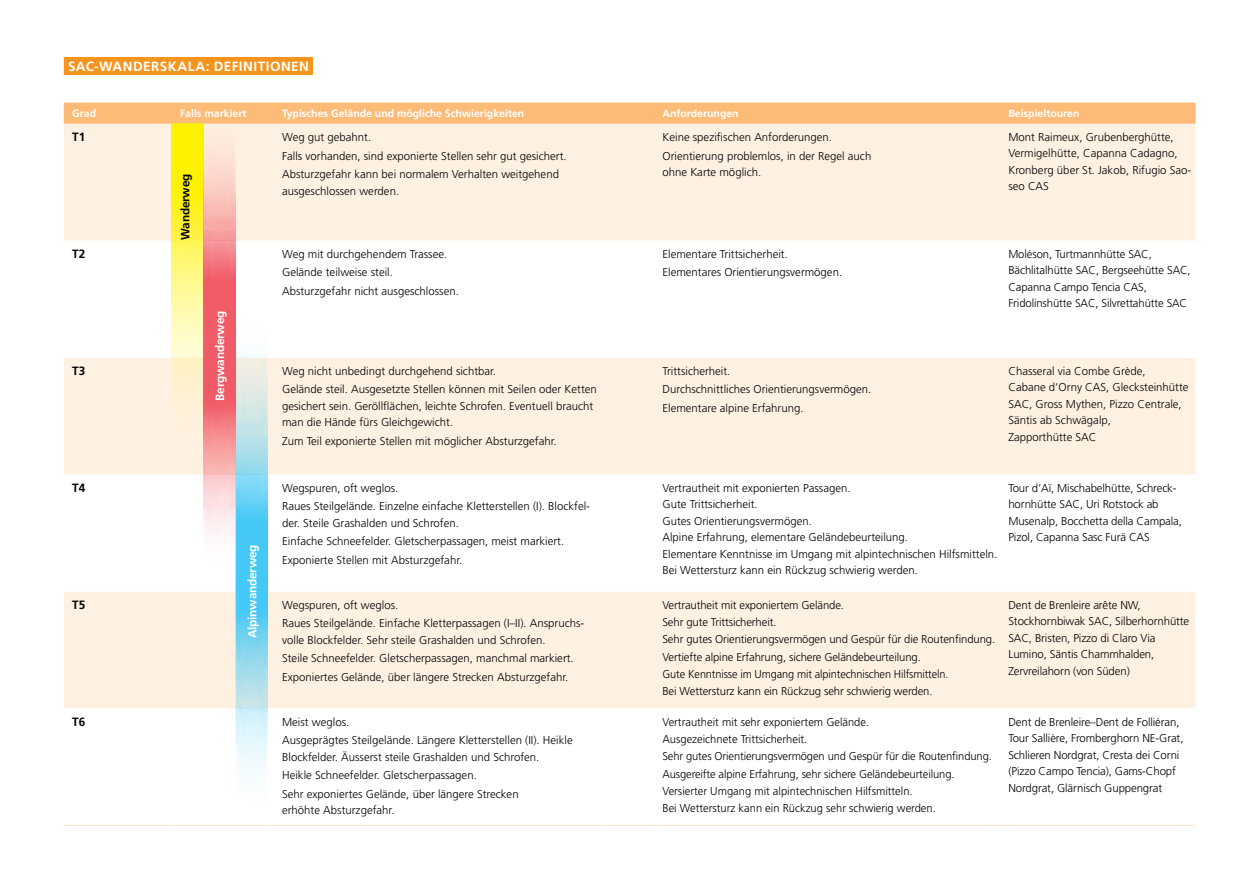
<style>
.page{position:relative;width:1259px;height:893px;background:#fff}
.page>*{position:absolute;margin:0;border:0;box-sizing:border-box;transform-origin:0 0}
.t1{font:700 13.35px "Frutiger LT Std";letter-spacing:.035em;color:#fff}
.t2{font:700 12px "Frutiger LT Std";letter-spacing:-.015em;color:#fff}
.t3{font:700 12px "Frutiger LT Std";letter-spacing:-.015em;color:#000}
.t4{font:300 11.4px/16.5px "Frutiger LT Std";color:#000}
.t5{font:700 10.5px "Frutiger LT Std";color:#fff}
</style>
<div class="page">
<div style="left:64px;top:103px;width:1131px;height:21px;background:#fcbb76"></div>
<div style="left:64px;top:124px;width:1131px;height:117px;background:#fff1e2"></div>
<svg style="left:64px;top:358px;width:1131px;height:386px;fill:#fff1e2"></svg>
<hr style="left:64px;top:825px;width:107px;height:1px;background:#ffe6ca">
<hr style="left:171px;top:825px;width:98px;height:1px;background:#ffe6ca">
<hr style="left:269px;top:825px;width:336px;height:1px;background:#ffe6ca">
<hr style="left:605px;top:825px;width:53px;height:1px;background:#ffe6ca">
<hr style="left:658px;top:825px;width:346px;height:1px;background:#ffe6ca">
<hr style="left:1004px;top:825px;width:191px;height:1px;background:#ffe6ca">
<svg style="left:171px;top:124px;width:32px;height:340px;background:#fff47f"></svg>
<svg style="left:203px;top:103px;width:33px;height:474px;background:#f7a5a0"></svg>
<svg style="left:236px;top:355px;width:32px;height:420px;background:#99dcf0"></svg>
<div style="left:64px;top:57px;width:249px;height:18px;background:#f7941e"></div>
<p class="t1" style="left:68px;top:59px;width:242px">SAC-WANDERSKALA: DEFINITIONEN</p>
<p class="t5" style="left:72px;top:107px;width:25px">Grad</p>
<p class="t5" style="left:180px;top:107px;width:68px">Falls markiert</p>
<p class="t5" style="left:282px;top:107px;width:244px">Typisches Gelände und mögliche Schwierigkeiten</p>
<p class="t5" style="left:662px;top:107px;width:78px">Anforderungen</p>
<p class="t5" style="left:1008px;top:107px;width:72px">Beispieltouren</p>
<p class="t3" style="left:72px;top:130px;width:14px">T1</p>
<p class="t4" style="left:282px;top:128px;width:286px;line-height:18.6px">Weg gut gebahnt.<br>Falls vorhanden, sind exponierte Stellen sehr gut gesichert.<br>Absturzgefahr kann bei normalem Verhalten weitgehend</p>
<p class="t4" style="left:282px;top:183px;width:118px">ausgeschlossen werden.</p>
<p class="t4" style="left:662px;top:128px;width:210px;line-height:18.6px">Keine spezifischen Anforderungen.<br>Orientierung problemlos, in der Regel auch</p>
<p class="t4" style="left:662px;top:164px;width:100px">ohne Karte möglich.</p>
<p class="t4" style="left:1008px;top:129px;width:184px">Mont Raimeux, Grubenberghütte,<br>Vermigelhütte, Capanna Cadagno,<br>Kronberg über St. Jakob, Rifugio Sao&shy;seo CAS</p>
<p class="t3" style="left:178px;top:240px;width:68px;rotate:-90deg">Wanderweg</p>
<p class="t3" style="left:72px;top:247px;width:14px">T2</p>
<p class="t4" style="left:282px;top:245px;width:178px;line-height:18.6px">Weg mit durchgehendem Trassee.<br>Gelände teilweise steil.<br>Absturzgefahr nicht ausgeschlossen.</p>
<p class="t4" style="left:662px;top:245px;width:181px;line-height:18.6px">Elementare Trittsicherheit.<br>Elementares Orientierungsvermögen.</p>
<p class="t4" style="left:1008px;top:246px;width:184px">Moléson, Turtmannhütte SAC, Bächlitalhütte SAC, Bergseehütte SAC, Capanna Campo Tencia CAS, Fridolinshütte SAC, Silvrettahütte SAC</p>
<p class="t2" style="left:213px;top:401px;width:92px;rotate:-90deg">Bergwanderweg</p>
<p class="t3" style="left:72px;top:364px;width:14px">T3</p>
<p class="t4" style="left:282px;top:362px;width:316px;line-height:18.6px">Weg nicht unbedingt durchgehend sichtbar.<br>Gelände steil. Ausgesetzte Stellen können mit Seilen oder Ketten</p>
<p class="t4" style="left:282px;top:398px;width:313px">gesichert sein. Geröllflächen, leichte Schrofen. Eventuell braucht man die Hände fürs Gleichgewicht.</p>
<p class="t4" style="left:282px;top:433px;width:276px">Zum Teil exponierte Stellen mit möglicher Absturzgefahr.</p>
<p class="t3" style="left:72px;top:481px;width:14px">T4</p>
<p class="t4" style="left:282px;top:479px;width:309px;line-height:18.6px">Wegspuren, oft weglos.<br>Raues Steilgelände. Einzelne einfache Kletterstellen (I). Blockfel-</p>
<p class="t4" style="left:282px;top:514px;width:284px;line-height:18.6px">der. Steile Grashalden und Schrofen.<br>Einfache Schneefelder. Gletscherpassagen, meist markiert.<br>Exponierte Stellen mit Absturzgefahr.</p>
<p class="t2" style="left:245px;top:638px;width:95px;rotate:-90deg">Alpinwanderweg</p>
<p class="t3" style="left:72px;top:598px;width:14px">T5</p>
<p class="t4" style="left:282px;top:596px;width:304px;line-height:18.6px">Wegspuren, oft weglos.<br>Raues Steilgelände. Einfache Kletterpassagen (I–II). Anspruchs-</p>
<p class="t4" style="left:282px;top:631px;width:293px;line-height:18.6px">volle Blockfelder. Sehr steile Grashalden und Schrofen.<br>Steile Schneefelder. Gletscherpassagen, manchmal markiert.<br>Exponiertes Gelände, über längere Strecken Absturzgefahr.</p>
<p class="t3" style="left:72px;top:715px;width:14px">T6</p>
<p class="t4" style="left:282px;top:712px;width:292px;line-height:18.6px">Meist weglos.<br>Ausgeprägtes Steilgelände. Längere Kletterstellen (II). Heikle</p>
<p class="t4" style="left:282px;top:748px;width:259px;line-height:18.6px">Blockfelder. Äusserst steile Grashalden und Schrofen.<br>Heikle Schneefelder. Gletscherpassagen.<br>Sehr exponiertes Gelände, über längere Strecken</p>
<p class="t4" style="left:282px;top:802px;width:114px">erhöhte Absturzgefahr.</p>
<p class="t4" style="left:662px;top:362px;width:210px;line-height:18.6px">Trittsicherheit.<br>Durchschnittliches Orientierungsvermögen.<br>Elementare alpine Erfahrung.</p>
<p class="t4" style="left:1008px;top:363px;width:182px">Chasseral via Combe Grède,<br>Cabane d‘Orny CAS, Glecksteinhütte<br>SAC, Gross Mythen, Pizzo Centrale,<br>Säntis ab Schwägalp,<br>Zapporthütte SAC</p>
<p class="t4" style="left:662px;top:480px;width:336px">Vertrautheit mit exponierten Passagen.<br>Gute Trittsicherheit.<br>Gutes Orientierungsvermögen.<br>Alpine Erfahrung, elementare Geländebeurteilung.<br>Elementare Kenntnisse im Umgang mit alpintechnischen Hilfsmitteln.<br>Bei Wettersturz kann ein Rückzug schwierig werden.</p>
<p class="t4" style="left:1008px;top:480px;width:175px">Tour d‘Aï, Mischabelhütte, Schreck&shy;hornhütte SAC, Uri Rotstock ab Musenalp, Bocchetta della Campala, Pizol, Capanna Sasc Furä CAS</p>
<p class="t4" style="left:662px;top:596px;width:334px;line-height:17.4px">Vertrautheit mit exponiertem Gelände.<br>Sehr gute Trittsicherheit.<br>Sehr gutes Orientierungsvermögen und Gespür für die Routenfindung.<br>Vertiefte alpine Erfahrung, sichere Geländebeurteilung.<br>Gute Kenntnisse im Umgang mit alpintechnischen Hilfsmitteln.<br>Bei Wettersturz kann ein Rückzug sehr schwierig werden.</p>
<p class="t4" style="left:1008px;top:597px;width:182px">Dent de Brenleire arête NW,<br>Stockhornbiwak SAC, Silberhornhütte<br>SAC, Bristen, Pizzo di Claro Via<br>Lumino, Säntis Chammhalden,<br>Zervreilahorn (von Süden)</p>
<p class="t4" style="left:662px;top:713px;width:331px;line-height:17.4px">Vertrautheit mit sehr exponiertem Gelände.<br>Ausgezeichnete Trittsicherheit.<br>Sehr gutes Orientierungsvermögen und Gespür für die Routenfindung.<br>Ausgereifte alpine Erfahrung, sehr sichere Geländebeurteilung.<br>Versierter Umgang mit alpintechnischen Hilfsmitteln.<br>Bei Wettersturz kann ein Rückzug sehr schwierig werden.</p>
<p class="t4" style="left:1008px;top:713px;width:177px">Dent de Brenleire–Dent de Folliéran, Tour Sallière, Fromberghorn NE-Grat, Schlieren Nordgrat, Cresta dei Corni (Pizzo Campo Tencia), Gams-Chopf Nordgrat, Glärnisch Guppengrat</p>
</div>
